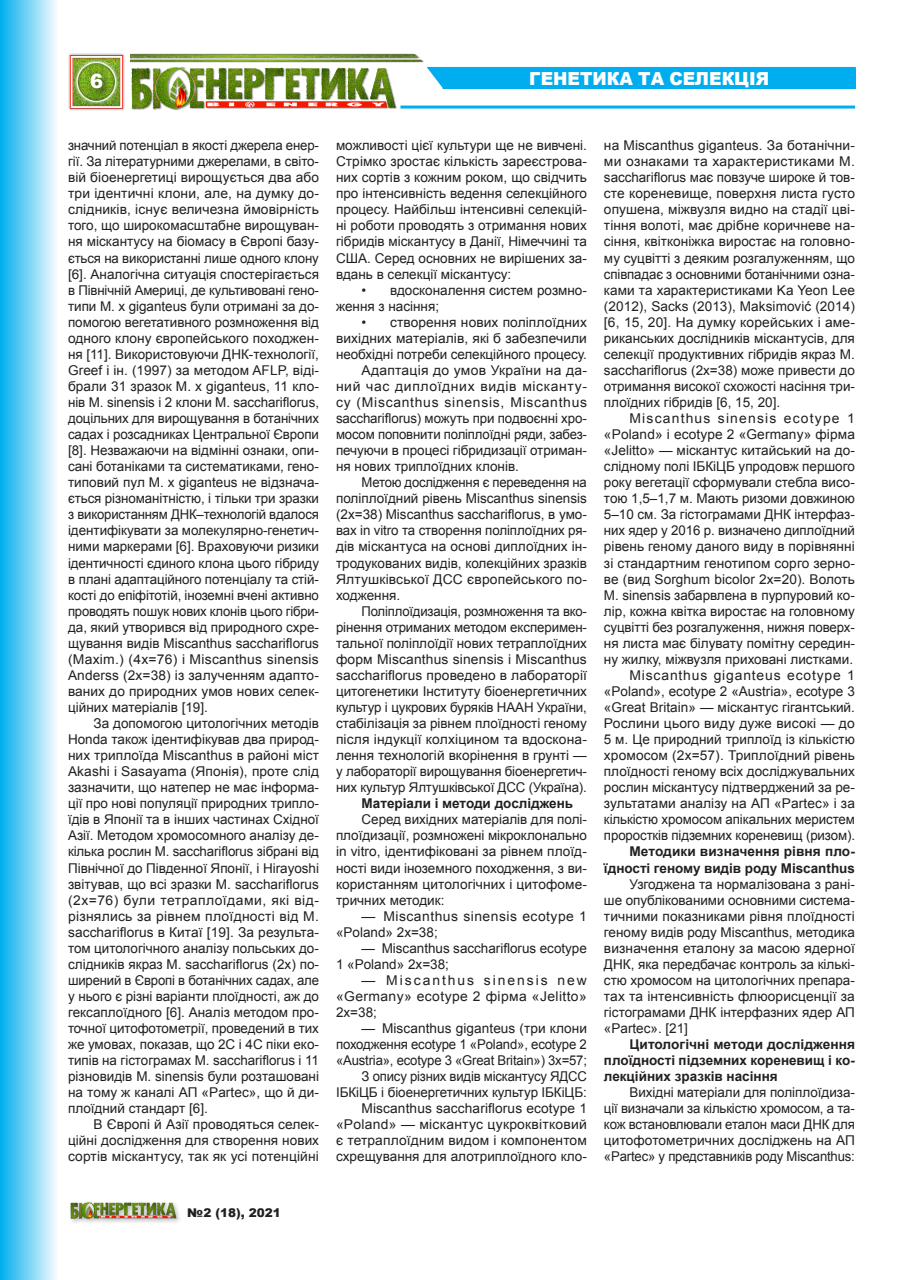
<style>
.page{position:relative;width:906px;height:1280px;background:#fff}
.page>*{position:absolute;margin:0;border:0;box-sizing:border-box;transform-origin:0 0}
.t1{font:900 19.5px "Arial";color:#fff}
.КОЛОНТИТУЛ{font:900 18px "Arial";color:#fff;scale:.96 1}
.Основной_Текст1{font:13.5px/16px "Arial";color:#231f20;text-align:justify}
.Основной_Текст1-2{font:700 13.5px/16px "Arial";color:#231f20;text-align:right}
.Основной_Текст1-3{font:13.5px/16px "Arial";letter-spacing:.035em;color:#231f20}
.t2{font:900 12px "Arial";color:#231f20}
</style>
<div class="page">
<img style="left:131px;top:67px;width:266px;height:44px">
<img style="left:68px;top:53px;width:57px;height:58px">
<div style="left:91px;top:74px;width:20px;height:22px;background:#231f20;opacity:.5"></div>
<img style="left:130px;top:53px;width:294px;height:10px">
<div style="left:68px;top:1200px;width:114px;height:25px;background:#231f20;opacity:.35"></div>
<img style="left:69px;top:1200px;width:108px;height:20px">
<svg style="left:426px;top:67px;width:430px;height:22px"></svg>
<div style="left:443px;top:71px;width:412px;height:17px;background:#00aeef"></div>
<div style="left:443px;top:70px;width:413px;height:19px;border:2px solid #00aeef"></div>
<hr style="left:400px;top:106px;width:455px;height:3px;background:#00aeef">
<div style="left:0;top:0;width:58px;height:1280px;background:linear-gradient(to right,#01aeef,#f5fbfe)"></div>
<h1 class="t1" style="left:90px;top:67px;width:15px">6</h1>
<p class="КОЛОНТИТУЛ" style="left:529px;top:65px;width:252px">ГЕНЕТИКА ТА СЕЛЕКЦІЯ</p>
<p class="Основной_Текст1" style="left:68px;top:138px;width:252px">значний потенціал в якості джерела енер&shy;гії. За літературними джерелами, в світо&shy;вій біоенергетиці вирощується два або три ідентичні клони, але, на думку до&shy;слідників, існує величезна ймовірність того, що широкомасштабне вирощуван&shy;ня міскантусу на біомасу в Європі базу&shy;ється на використанні лише одного клону [6]. Аналогічна ситуація спостерігається в Північній Америці, де культивовані гено&shy;типи M. x giganteus були отримані за до&shy;помогою вегетативного розмноження від одного клону європейського походжен&shy;ня [11]. Використовуючи ДНК-технології, Greef і ін. (1997) за методом AFLP, віді&shy;брали 31 зразок M. x giganteus, 11 кло&shy;нів M. sinensis і 2 клони М. sacchariflorus, доцільних для вирощування в ботанічних садах і розсадниках Центральної Європи [8]. Незважаючи на відмінні ознаки, опи&shy;сані ботаніками та систематиками, гено&shy;типовий пул M. x giganteus не відзнача&shy;ється різноманітністю, і тільки три зразки з використанням ДНК–технологій вдалося ідентифікувати за молекулярно-генетич&shy;ними маркерами [6]. Враховуючи ризики ідентичності єдиного клона цього гібриду в плані адаптаційного потенціалу та стій&shy;кості до епіфітотій, іноземні вчені активно проводять пошук нових клонів цього гібри&shy;да, який утворився від природного схре&shy;щування видів Miscanthus sacchariflorus (Maxim.) (4х=76) і Miscanthus sinensis Anderss (2х=38) із залученням адапто&shy;ваних до природних умов нових селек&shy;ційних матеріалів [19].</p>
<p class="Основной_Текст1" style="left:68px;top:715px;width:252px;text-indent:26px">За допомогою цитологічних методів Honda також ідентифікував два природ&shy;них триплоїда Miscanthus в районі міст Akashi і Sasayama (Японія), проте слід зазначити, що натепер не має інформа&shy;ції про нові популяції природних трипло&shy;їдів в Японії та в інших частинах Східної Азії. Методом хромосомного аналізу де&shy;кілька рослин M. sacchariflorus зібрані від Північної до Південної Японії, і Hirayoshi звітував, що всі зразки M. sacchariflorus (2х=76) були тетраплоїдами, які від&shy;різнялись за рівнем плоїдності від M. sacchariflorus в Китаї [19]. За результа&shy;том цитологічного аналізу польських до&shy;слідників якраз M. sacchariflorus (2х) по&shy;ширений в Європі в ботанічних садах, але у нього є різні варіанти плоїдності, аж до гексаплоїдного [6]. Аналіз методом про&shy;точної цитофотометрії, проведений в тих же умовах, показав, що 2С і 4С піки еко&shy;типів на гістограмах M. sacchariflorus і 11 різновидів M. sinensis були розташовані на тому ж каналі АП «Partec», що й ди&shy;плоїдний стандарт [6].</p>
<p class="Основной_Текст1" style="left:68px;top:1117px;width:252px;text-indent:26px">В Європі й Азії проводяться селек&shy;ційні дослідження для створення нових сортів міскантусу, так як усі потенційні</p>
<p class="Основной_Текст1" style="left:336px;top:138px;width:252px">можливості цієї культури ще не вивчені.<br>Стрімко зростає кількість зареєстрова&shy;них сортів з кожним роком, що свідчить про інтенсивність ведення селекційного процесу. Найбільш інтенсивні селекцій&shy;ні роботи проводять з отримання нових гібридів міскантусу в Данії, Німеччині та США. Серед основних не вирішених за&shy;вдань в селекції міскантусу:</p>
<p class="Основной_Текст1" style="left:336px;top:282px;width:252px;text-indent:26px">• вдосконалення систем розмно&shy;ження з насіння;</p>
<p class="Основной_Текст1" style="left:336px;top:314px;width:252px;text-indent:26px">• створення нових поліплоїдних вихідних матеріалів, які б забезпечили необхідні потреби селекційного процесу.</p>
<p class="Основной_Текст1" style="left:336px;top:362px;width:252px;text-indent:26px">Адаптація до умов України на да&shy;ний час диплоїдних видів місканту&shy;су (Miscanthus sinensis, Miscanthus sacchariflorus) можуть при подвоєнні хро&shy;мосом поповнити поліплоїдні ряди, забез&shy;печуючи в процесі гібридизації отриман&shy;ня нових триплоїдних клонів.</p>
<p class="Основной_Текст1" style="left:336px;top:475px;width:252px;text-indent:26px">Метою дослідження є переведення на поліплоїдний рівень Miscanthus sinensis (2х=38) Miscanthus sacchariflorus, в умо&shy;вах in vitro та створення поліплоїдних ря&shy;дів міскантуса на основі диплоїдних ін&shy;тродукованих видів, колекційних зразків Ялтушківської ДСС європейського по&shy;ходження.</p>
<p class="Основной_Текст1" style="left:336px;top:603px;width:252px;text-indent:26px">Поліплоїдизація, розмноження та вко&shy;рінення отриманих методом експеримен&shy;тальної поліплоїдії нових тетраплоїдних форм Miscanthus sinensis і Miscanthus sacchariflorus проведено в лабораторії цитогенетики Інституту біоенергетичних культур і цукрових буряків НААН України, стабілізація за рівнем плоїдності геному після індукції колхіцином та вдоскона&shy;лення технологій вкорінення в грунті — у лабораторії вирощування біоенергетич&shy;них культур Ялтушківської ДСС (Україна).</p>
<p class="Основной_Текст1-2" style="left:361px;top:796px;width:213px">Матеріали і методи досліджень</p>
<p class="Основной_Текст1" style="left:336px;top:812px;width:252px;text-indent:26px">Серед вихідних матеріалів для полі&shy;плоїдизації, розмножені мікроклонально in vitro, ідентифіковані за рівнем плоїд&shy;ності види іноземного походження, з ви&shy;користанням цитологічних і цитофоме&shy;тричних методик:</p>
<p class="Основной_Текст1-3" style="left:336px;top:908px;width:252px;text-indent:26px">— Miscanthus sinensis ecotype 1 «Poland» 2х=38;</p>
<p class="Основной_Текст1" style="left:336px;top:940px;width:252px;text-indent:26px">— Miscanthus sacchariflorus ecotype<br>1 «Poland» 2х=38;</p>
<p class="Основной_Текст1" style="left:336px;top:972px;width:252px;text-indent:26px">— Miscanthus sinensis new «Germany» ecotype 2 фірма «Jelitto» 2х=38;</p>
<p class="Основной_Текст1" style="left:336px;top:1020px;width:252px;text-indent:26px">— Miscanthus giganteus (три клони походження ecotype 1 «Poland», ecotype 2 «Austria», ecotype 3 «Great Britain») 3х=57;</p>
<p class="Основной_Текст1" style="left:336px;top:1068px;width:252px;text-align:right">З опису різних видів міскантусу ЯДСС<br>ІБКіЦБ і біоенергетичних культур ІБКіЦБ:</p>
<p class="Основной_Текст1" style="left:336px;top:1101px;width:252px;text-indent:26px">Miscanthus sacchariflorus ecotype 1 «Poland» — міскантус цукроквітковий є тетраплоїдним видом і компонентом схрещування для алотриплоїдного кло-</p>
<p class="Основной_Текст1" style="left:604px;top:138px;width:252px">на Miscanthus giganteus. За ботанічни&shy;ми ознаками та характеристиками M. sacchariflorus має повзуче широке й тов&shy;сте кореневище, поверхня листа густо опушена, міжвузля видно на стадії цві&shy;тіння волоті, має дрібне коричневе на&shy;сіння, квітконіжка виростає на головно&shy;му суцвітті з деяким розгалуженням, що співпадає з основними ботанічними озна&shy;ками та характеристиками Ka Yeon Lee (2012), Sacks (2013), Maksimović (2014) [6, 15, 20]. На думку корейських і аме&shy;риканських дослідників міскантусів, для селекції продуктивних гібридів якраз M. sacchariflorus (2х=38) може привести до отримання високої схожості насіння три&shy;плоїдних гібридів [6, 15, 20].</p>
<p class="Основной_Текст1" style="left:604px;top:410px;width:252px;text-indent:26px">Miscanthus sinensis ecotype 1 «Poland» і ecotype 2 «Germany» фірма «Jelitto» — міскантус китайський на до&shy;слідному полі ІБКіЦБ упродовж першого року вегетації сформували стебла висо&shy;тою 1,5–1,7 м. Мають ризоми довжиною 5–10 см. За гістограмами ДНК інтерфаз&shy;них ядер у 2016 р. визначено диплоїдний рівень геному даного виду в порівнянні зі стандартним генотипом сорго зерно&shy;ве (вид Sorghum bicolor 2х=20). Волоть M. sinensis забарвлена в пурпуровий ко&shy;лір, кожна квітка виростає на головному суцвітті без розгалуження, нижня поверх&shy;ня листа має білувату помітну середин&shy;ну жилку, міжвузля приховані листками.</p>
<p class="Основной_Текст1" style="left:604px;top:667px;width:252px;text-indent:26px">Miscanthus giganteus ecotype 1 «Poland», ecotype 2 «Austria», ecotype 3 «Great Britain» — міскантус гігантський.<br>Рослини цього виду дуже високі — до 5 м. Це природний триплоїд із кількістю хромосом (2х=57). Триплоїдний рівень плоїдності геному всіх досліджувальних рослин міскантусу підтверджений за ре&shy;зультатами аналізу на АП «Partec» і за кількістю хромосом апікальних меристем проростків підземних кореневищ (ризом).</p>
<p class="Основной_Текст1-2" style="left:604px;top:844px;width:252px">Методики визначення рівня пло&shy;їдності геному видів роду Miscanthus</p>
<p class="Основной_Текст1" style="left:604px;top:876px;width:252px;text-indent:26px">Узгоджена та нормалізована з рані&shy;ше опублікованими основними система&shy;тичними показниками рівня плоїдності геному видів роду Miscanthus, методика визначення еталону за масою ядерної ДНК, яка передбачає контроль за кількі&shy;стю хромосом на цитологічних препара&shy;тах та інтенсивність флюорисценції за гістограмами ДНК інтерфазних ядер АП «Partec». [21]</p>
<p class="Основной_Текст1-2" style="left:604px;top:1037px;width:252px;text-align:justify;text-indent:26px">Цитологічні методи дослідження плоїдності підземних кореневищ і ко&shy;лекційних зразків насіння</p>
<p class="Основной_Текст1" style="left:604px;top:1084px;width:252px;text-indent:26px">Вихідні матеріали для поліплоїдиза&shy;ції визначали за кількістю хромосом, а та&shy;кож встановлювали еталон маси ДНК для цитофотометричних досліджень на АП «Partec» у представників роду Miscanthus:</p>
<p class="t2" style="left:187px;top:1204px;width:95px">№2 (18), 2021</p>
</div>
